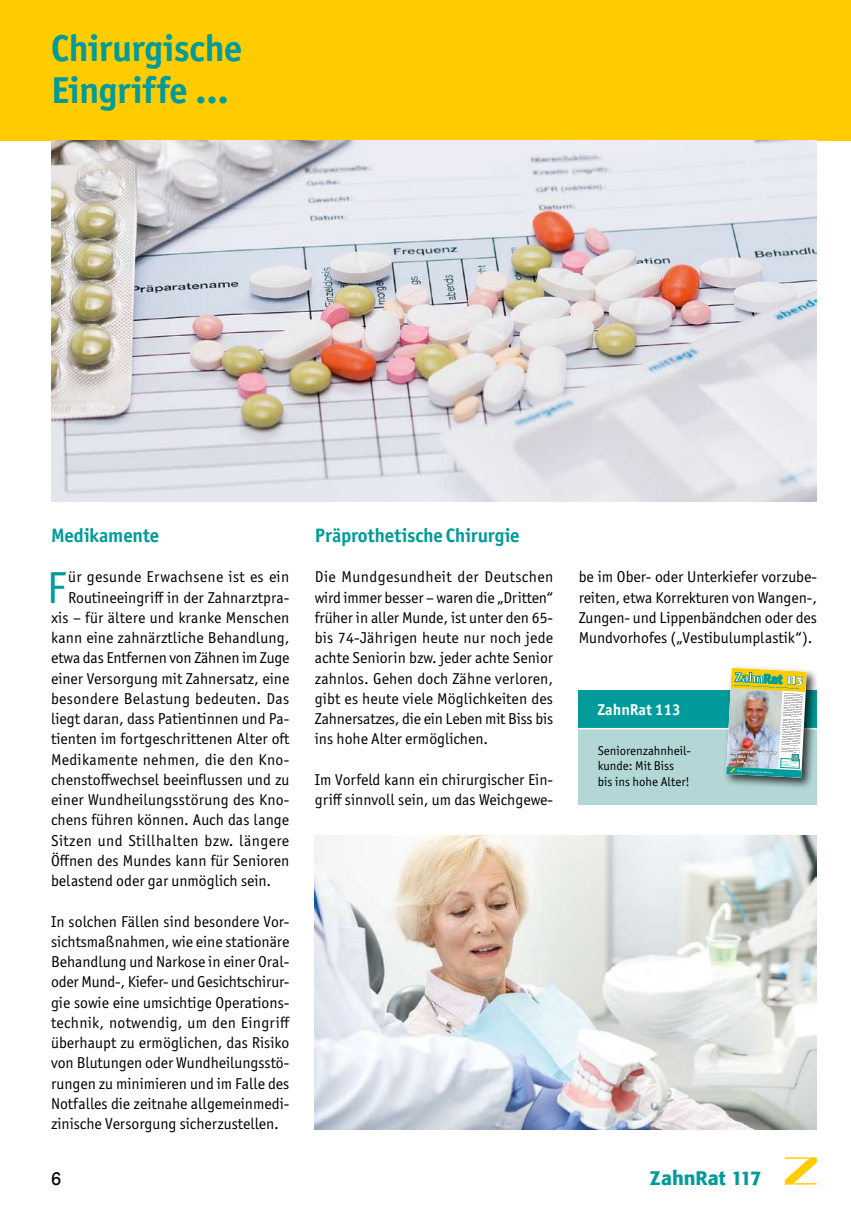
<style>
.page{position:relative;width:851px;height:1212px;background:#fff}
.page>*{position:absolute;margin:0;border:0;box-sizing:border-box;transform-origin:0 0}
.t1{font:45px "Officina Sans ITC Pro";color:#009b9a}
.t2{font:700 37.5px/42px "Officina Sans ITC Pro";letter-spacing:-.01em;color:#009b9a}
.t3{font:700 19.5px "Officina Sans ITC Pro";letter-spacing:-.005em;color:#009b9a}
.t4{font:500 19.5px "Formata";color:#009b9a}
.t5{font:18px "Univers";color:#000}
.t6{font:15.75px/20.2px "Officina Sans ITC Pro";color:#000;text-align:justify}
.t7{font:15.75px "Officina Sans ITC Pro";letter-spacing:.02em;color:#000}
.t8{font:15.75px "Officina Sans ITC Pro";letter-spacing:.025em;color:#000}
.t9{font:700 15.75px "Officina Sans ITC Pro";color:#fff}
.t10{font:12.75px/15.3px "Officina Sans ITC Pro";color:#000}
.t11{font:500 4.35px/5.2px "Formata";color:#fff;scale:.95 1}
.t12{font:700 1.95px "Officina Sans ITC Pro";color:#009b9a}
</style>
<div class="page">
<div style="left:0;top:0;width:850px;height:140px;background:#fc0"></div>
<svg style="left:784px;top:1157px;width:32px;height:27px"></svg>
<img style="left:315px;top:835px;width:501px;height:294px">
<img style="left:51px;top:140px;width:765px;height:361px">
<div style="left:578px;top:690px;width:238px;height:39px;background:#009b9a"></div>
<div style="left:578px;top:729px;width:238px;height:76px;background:#b3d7d7"></div>
<hr style="left:578px;top:728px;width:238px;height:1px;background:#fff">
<div style="left:722px;top:665px;width:96px;height:125px;background:#000;opacity:.75"></div>
<img style="left:726px;top:668px;width:80px;height:110px">
<h2 class="t2" style="left:51px;top:27px;width:192px">Chirurgische<br>Eingriffe …</h2>
<p class="t3" style="left:51px;top:523px;width:110px">Medikamente</p>
<h1 class="t1" style="left:47px;top:561px;width:21px">F</h1>
<p class="t7" style="left:68px;top:568px;width:222px">ür gesunde Erwachsene ist es ein</p>
<p class="t6" style="left:68px;top:587px;width:223px">Routineeingriff in der Zahnarztpra-</p>
<p class="t6" style="left:51px;top:607px;width:240px">xis – für ältere und kranke Menschen</p>
<p class="t6" style="left:51px;top:627px;width:240px">kann eine zahnärztliche Behandlung,</p>
<p class="t6" style="left:51px;top:648px;width:240px">etwa das Entfernen von Zähnen im Zuge</p>
<p class="t6" style="left:51px;top:668px;width:240px">einer Versorgung mit Zahnersatz, eine</p>
<p class="t7" style="left:51px;top:689px;width:240px">besondere Belastung bedeuten. Das</p>
<p class="t6" style="left:51px;top:708px;width:240px">liegt daran, dass Patientinnen und Pa-</p>
<p class="t6" style="left:51px;top:729px;width:240px">tienten im fortgeschrittenen Alter oft</p>
<p class="t7" style="left:51px;top:750px;width:240px">Medikamente nehmen, die den Kno-</p>
<p class="t6" style="left:51px;top:769px;width:240px">chenstoffwechsel beeinflussen und zu</p>
<p class="t6" style="left:51px;top:789px;width:240px">einer Wundheilungsstörung des Kno-</p>
<p class="t6" style="left:51px;top:810px;width:239px">chens führen können. Auch das lange</p>
<p class="t8" style="left:51px;top:831px;width:240px">Sitzen und Stillhalten bzw. längere</p>
<p class="t6" style="left:51px;top:850px;width:240px">Öffnen des Mundes kann für Senioren</p>
<p class="t6" style="left:51px;top:871px;width:222px">belastend oder gar unmöglich sein.</p>
<p class="t6" style="left:51px;top:911px;width:240px">In solchen Fällen sind besondere Vor&shy;sichtsmaßnahmen, wie eine stationäre Behandlung und Narkose in einer Oral&shy;oder Mund-, Kiefer- und Gesichtschirur&shy;gie sowie eine umsichtige Operations&shy;technik, notwendig, um den Eingriff überhaupt zu ermöglichen, das Risiko von Blutungen oder Wundheilungsstö&shy;rungen zu minimieren und im Falle des Notfalles die zeitnahe allgemeinmedi&shy;zinische Versorgung sicherzustellen.</p>
<p class="t3" style="left:315px;top:523px;width:206px">Präprothetische Chirurgie</p>
<p class="t6" style="left:315px;top:567px;width:240px">Die Mundgesundheit der Deutschen wird immer besser – waren die „Dritten“ früher in aller Munde, ist unter den 65- bis 74-Jährigen heute nur noch jede achte Seniorin bzw. jeder achte Senior zahnlos. Gehen doch Zähne verloren, gibt es heute viele Möglichkeiten des Zahnersatzes, die ein Leben mit Biss bis ins hohe Alter ermöglichen.</p>
<p class="t6" style="left:315px;top:769px;width:240px">Im Vorfeld kann ein chirurgischer Ein&shy;griff sinnvoll sein, um das Weichgewe-</p>
<p class="t6" style="left:578px;top:567px;width:240px">be im Ober- oder Unterkiefer vorzube&shy;reiten, etwa Korrekturen von Wangen-, Zungen- und Lippenbändchen oder des Mundvorhofes („Vestibulumplastik“).</p>
<p class="t9" style="left:597px;top:700px;width:85px">ZahnRat 113</p>
<p class="t10" style="left:597px;top:743px;width:95px">Seniorenzahnheil&shy;kunde: Mit Biss bis ins hohe Alter!</p>
<p class="t12" style="left:734px;top:684px;width:36px;rotate:3deg">XXXXXXX • XXXXXXX • XXXXXXX • XXXXXXX</p>
<p class="t12" style="left:734px;top:684px;width:66px;rotate:3deg">Altersveränderungen • Zahnersatz/Prothesenpflege • Mundgesundheit in der Pflege</p>
<p class="t11" style="left:730px;top:748px;width:51px;rotate:3deg">Seniorenzahnheilkunde:<br>Mit Biss bis<br>ins hohe Alter!</p>
<p class="t5" style="left:51px;top:1170px;width:12px">6</p>
<p class="t4" style="left:649px;top:1166px;width:113px">ZahnRat 117</p>
</div>
